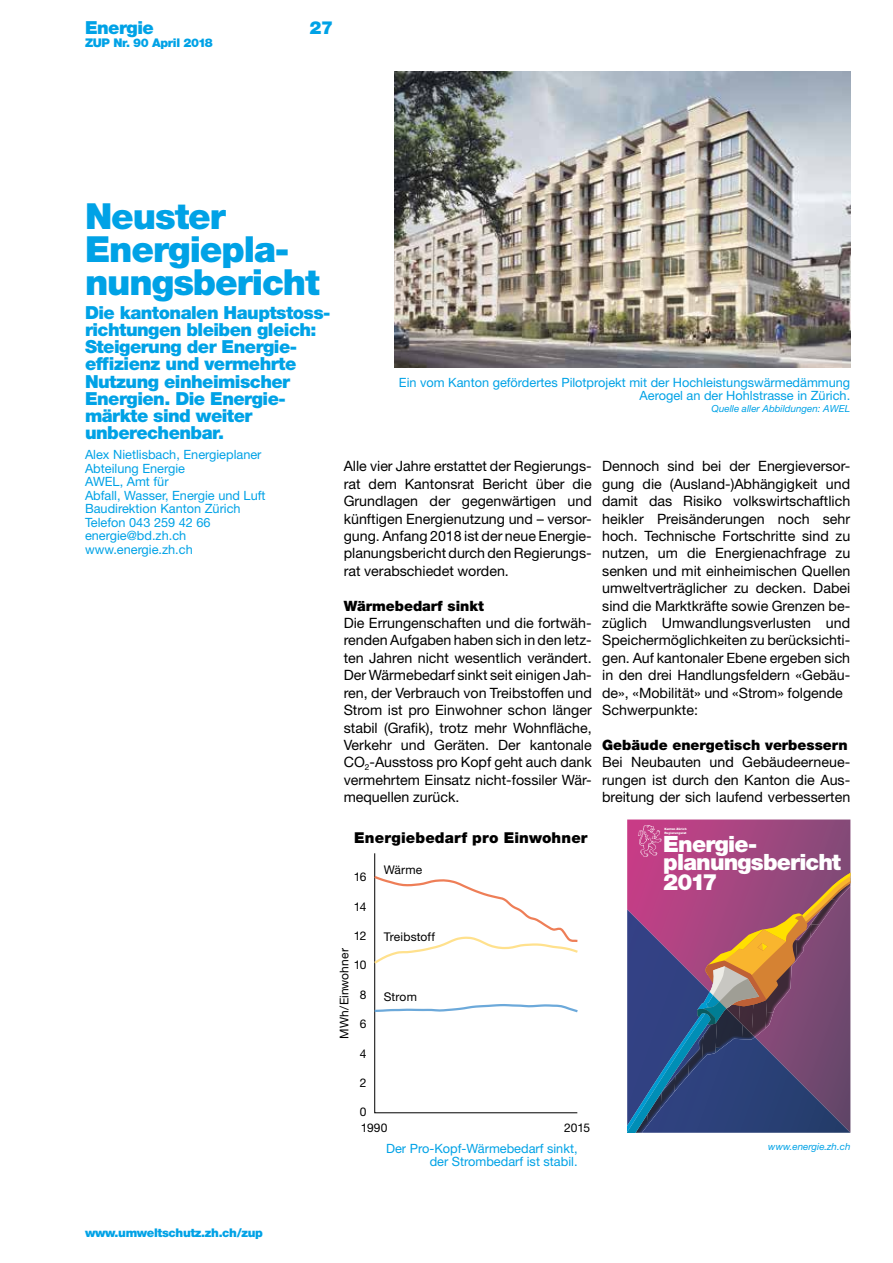
<style>
.page{position:relative;width:893px;height:1263px;background:#fff}
.page>*{position:absolute;margin:0;border:0;box-sizing:border-box;transform-origin:0 0}
.t1{font:900 36px/33px "Helvetica Neue LT Std";letter-spacing:-.03em;color:#00a2e6}
.t2{font:900 22.5px/18px "Helvetica Neue LT Com";letter-spacing:-.035em;color:#fff}
.t3{font:900 18px/17.2px "Helvetica Neue LT Std";letter-spacing:-.03em;color:#00a2e6}
.t4{font:900 15px "Helvetica Neue LT Std";letter-spacing:.01em;color:#000}
.t5{font:14.25px/17.4px "Helvetica Neue LT Std";color:#000;text-align:justify}
.t6{font:900 14.25px "Helvetica Neue LT Std";color:#000}
.t7{font:12.75px/13.5px "Helvetica Neue LT Std";color:#00a2e6;text-align:right}
.t8{font:12px/19.2px "Helvetica Neue LT Std";letter-spacing:.01em;color:#000}
.t9{font:900 12px "Helvetica Neue LT Std";letter-spacing:-.03em;color:#00a2e6}
.t10{font:italic 9.75px "Helvetica Neue LT Std";color:#00a2e6}
.t11{font:900 3px/3.8px "Helvetica Neue LT Com";color:#fff}
</style>
<div class="page">
<img style="left:394px;top:72px;width:456px;height:295px">
<svg style="left:374px;top:853px;width:204px;height:260px"></svg>
<svg style="left:374px;top:1003px;width:204px;height:11px"></svg>
<svg style="left:374px;top:874px;width:204px;height:92px"></svg>
<svg style="left:627px;top:825px;width:223px;height:308px;background:#734e76"></svg>
<p class="t3" style="left:85px;top:19px;width:70px">Energie</p>
<p class="t3" style="left:310px;top:19px;width:25px">27</p>
<p class="t9" style="left:85px;top:35px;width:129px">ZUP Nr. 90 April 2018</p>
<h1 class="t1" style="left:85px;top:200px;width:236px">Neuster<br>Energiepla&shy;nungsbericht</h1>
<p class="t3" style="left:85px;top:304px;width:247px">Die kantonalen Hauptstoss&shy;richtungen bleiben gleich:<br>Steigerung der Energie&shy;effizienz und vermehrte<br>Nutzung einheimischer<br>Energien. Die Energie&shy;märkte sind weiter unberechenbar.</p>
<p class="t7" style="left:85px;top:448px;width:182px;text-align:left">Alex Nietlisbach, Energieplaner<br>Abteilung Energie<br>AWEL, Amt für<br>Abfall, Wasser, Energie und Luft<br>Baudirektion Kanton Zürich<br>Telefon 043 259 42 66 energie@bd.zh.ch www.energie.zh.ch</p>
<p class="t5" style="left:344px;top:457px;width:250px">Alle vier Jahre erstattet der Regierungs&shy;rat dem Kantonsrat Bericht über die Grundlagen der gegenwärtigen und künftigen Energienutzung und – versor&shy;gung. Anfang 2018 ist der neue Energie&shy;planungsbericht durch den Regierungs&shy;rat verabschiedet worden.</p>
<p class="t6" style="left:344px;top:597px;width:142px">Wärmebedarf sinkt</p>
<p class="t5" style="left:344px;top:614px;width:250px">Die Errungenschaften und die fortwäh&shy;renden Aufgaben haben sich in den letz&shy;ten Jahren nicht wesentlich verändert.<br>Der Wärmebedarf sinkt seit einigen Jah&shy;ren, der Verbrauch von Treibstoffen und Strom ist pro Einwohner schon länger stabil (Grafik), trotz mehr Wohnfläche, Verkehr und Geräten. Der kantonale CO<sub>2</sub>-Ausstoss pro Kopf geht auch dank vermehrtem Einsatz nicht-fossiler Wär&shy;mequellen zurück.</p>
<p class="t7" style="left:399px;top:375px;width:453px">Ein vom Kanton gefördertes Pilotprojekt mit der Hochleistungswärmedämmung<br>Aerogel an der Hohlstrasse in Zürich.</p>
<p class="t10" style="left:712px;top:402px;width:140px">Quelle aller Abbildungen: AWEL</p>
<p class="t5" style="left:602px;top:457px;width:250px;text-align:left">Dennoch sind bei der Energieversor&shy;gung die (Ausland-)Abhängigkeit und damit das Risiko volkswirtschaftlich heikler Preisänderungen noch sehr hoch. Technische Fortschritte sind zu nutzen, um die Energienachfrage zu senken und mit einheimischen Quellen umweltverträglicher zu decken. Dabei sind die Marktkräfte sowie Grenzen be&shy;züglich Umwandlungsverlusten und Speichermöglichkeiten zu berücksichti&shy;gen. Auf kantonaler Ebene ergeben sich in den drei Handlungsfeldern «Gebäu&shy;de», «Mobilität» und «Strom» folgende Schwerpunkte:</p>
<p class="t6" style="left:602px;top:736px;width:247px">Gebäude energetisch verbessern</p>
<p class="t5" style="left:602px;top:753px;width:250px">Bei Neubauten und Gebäudeerneue&shy;rungen ist durch den Kanton die Aus&shy;breitung der sich laufend verbesserten</p>
<p class="t4" style="left:355px;top:532px;width:336px">Spezifischer Energiebedarf Kanton Zürich</p>
<p class="t8" style="left:384px;top:554px;width:40px">Wärme</p>
<p class="t8" style="left:354px;top:556px;width:14px">16</p>
<p class="t8" style="left:332px;top:687px;width:92px;rotate:-90deg">MWh/Einwohner</p>
<p class="t8" style="left:354px;top:595px;width:14px">12</p>
<p class="t8" style="left:384px;top:599px;width:53px">Treibstoff</p>
<p class="t8" style="left:354px;top:614px;width:14px">10</p>
<p class="t8" style="left:384px;top:633px;width:35px">Strom</p>
<p class="t8" style="left:360px;top:633px;width:8px">8<br>6</p>
<p class="t8" style="left:360px;top:672px;width:8px">4<br>2</p>
<p class="t8" style="left:360px;top:710px;width:8px">0</p>
<p class="t8" style="left:361px;top:726px;width:28px">1990</p>
<p class="t8" style="left:445px;top:726px;width:28px">1995</p>
<p class="t8" style="left:528px;top:726px;width:29px">2000</p>
<p class="t8" style="left:612px;top:726px;width:29px">2005</p>
<p class="t9" style="left:85px;top:1226px;width:179px">www.umweltschutz.zh.ch/zup</p>
<p class="t4" style="left:354px;top:828px;width:235px">Energiebedarf pro Einwohner</p>
<p class="t8" style="left:354px;top:867px;width:14px">16</p>
<p class="t8" style="left:354px;top:897px;width:14px">14</p>
<p class="t8" style="left:354px;top:926px;width:14px">12</p>
<p class="t8" style="left:334px;top:1038px;width:92px;rotate:-90deg">MWh/Einwohner</p>
<p class="t8" style="left:354px;top:955px;width:14px">10</p>
<p class="t8" style="left:360px;top:985px;width:8px">8</p>
<p class="t8" style="left:360px;top:1014px;width:8px">6</p>
<p class="t8" style="left:360px;top:1043px;width:8px">4</p>
<p class="t8" style="left:360px;top:1073px;width:8px">2</p>
<p class="t8" style="left:360px;top:1102px;width:8px">0</p>
<p class="t8" style="left:384px;top:860px;width:40px">Wärme</p>
<p class="t8" style="left:384px;top:927px;width:53px">Treibstoff</p>
<p class="t8" style="left:384px;top:987px;width:35px">Strom</p>
<p class="t8" style="left:361px;top:1118px;width:28px">1990</p>
<p class="t8" style="left:564px;top:1118px;width:28px">2015</p>
<p class="t7" style="left:386px;top:1141px;width:193px">Der Pro-Kopf-Wärmebedarf sinkt, der Strombedarf ist stabil.</p>
<p class="t11" style="left:664px;top:827px;width:24px">Kanton Zürich<br>Regierungsrat</p>
<h2 class="t2" style="left:663px;top:834px;width:179px">Energie&shy;planungsbericht</h2>
<h2 class="t2" style="left:663px;top:873px;width:56px">2017</h2>
<p class="t10" style="left:768px;top:1141px;width:84px">www.energie.zh.ch</p>
</div>
